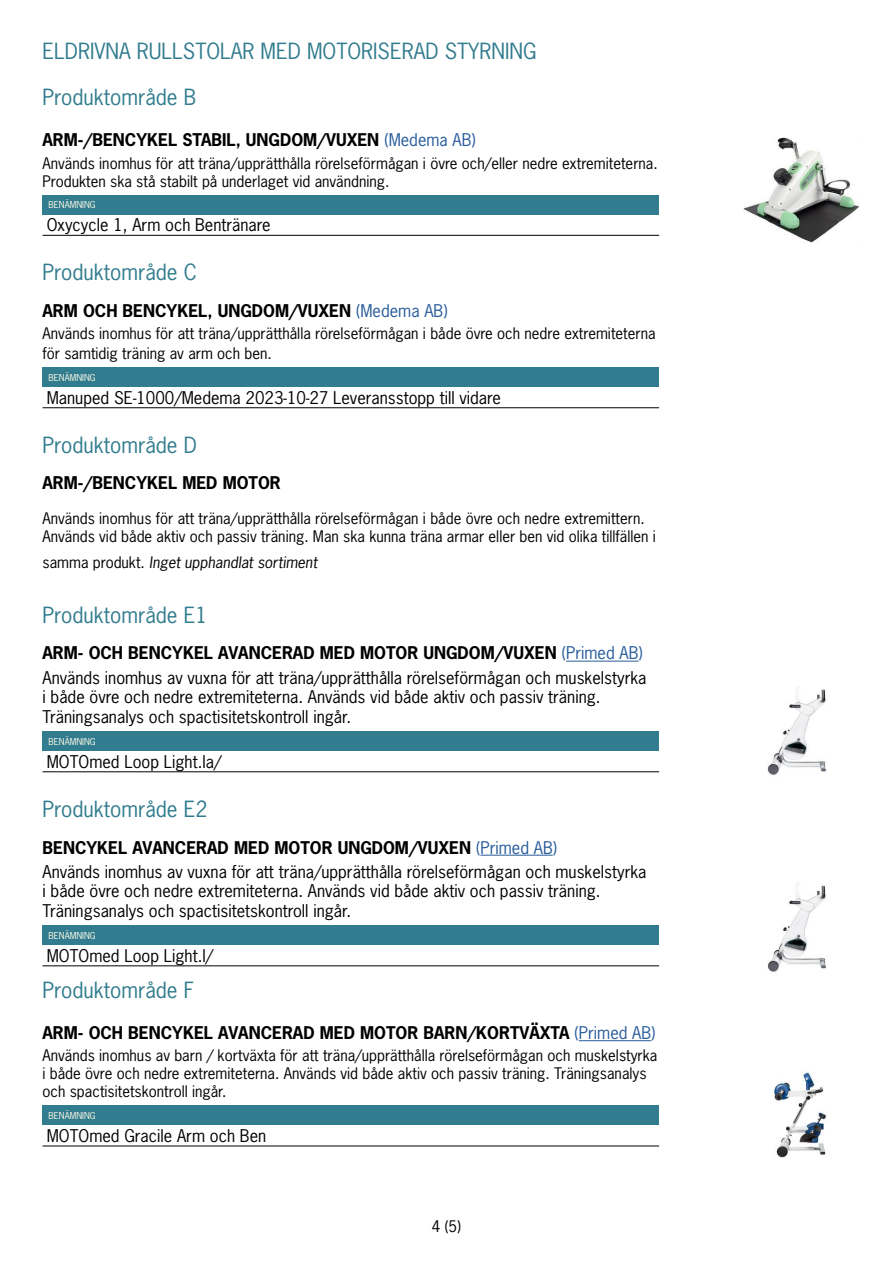
<style>
.page{position:relative;width:893px;height:1263px;background:#fff}
.page>*{position:absolute;margin:0;border:0;box-sizing:border-box;transform-origin:0 0}
.Rubrik_2{font:21px "News Gothic Std";color:#317c8e}
.Rubrik_3{font:21px "News Gothic Std";color:#317c8e}
.Brödtext_10_pkt{font:16.5px/19.8px "News Gothic Std";color:#000}
.Rubrik_3-2{font:700 16.5px "News Gothic Std";color:#000}
.Brödtext_11pkt{font:16.5px "News Gothic Std";color:#000}
.Brödtext_10_pkt-2{font:15px/18px "News Gothic Std";color:#000}
.Rubrik_3-3{font:15px/18px "News Gothic Std";color:#000}
.Rubrik_3-4{font:italic 15px "News Gothic Std";color:#000}
.Tabellhuvudrad{font:9px "News Gothic Std";color:#fefae6}
.s1{font-weight:400;color:#275b9b}
.s2{font-style:normal}
</style>
<div class="page">
<hr style="left:566px;top:661px;width:72px;height:1px;background:#275b9b">
<hr style="left:480px;top:855px;width:73px;height:1px;background:#275b9b">
<hr style="left:579px;top:1040px;width:72px;height:1px;background:#275b9b">
<div style="left:43px;top:195px;width:616px;height:19px;background:#317c8e"></div>
<hr style="left:43px;top:235px;width:616px;height:1px;background:#000">
<div style="left:43px;top:368px;width:616px;height:19px;background:#317c8e"></div>
<hr style="left:43px;top:407px;width:616px;height:1px;background:#000">
<div style="left:43px;top:732px;width:616px;height:19px;background:#317c8e"></div>
<hr style="left:43px;top:771px;width:616px;height:1px;background:#000">
<div style="left:43px;top:926px;width:616px;height:19px;background:#317c8e"></div>
<hr style="left:43px;top:965px;width:616px;height:1px;background:#000">
<div style="left:43px;top:1106px;width:616px;height:19px;background:#317c8e"></div>
<hr style="left:43px;top:1146px;width:616px;height:1px;background:#000">
<img style="left:767px;top:687px;width:60px;height:89px">
<img style="left:743px;top:137px;width:116px;height:105px">
<img style="left:771px;top:1072px;width:55px;height:86px">
<img style="left:767px;top:883px;width:60px;height:90px">
<h2 class="Rubrik_2" style="left:43px;top:37px;width:495px">ELDRIVNA RULLSTOLAR MED MOTORISERAD STYRNING</h2>
<h2 class="Rubrik_2" style="left:43px;top:84px;width:155px">Produktområde B</h2>
<h3 class="Rubrik_3-2" style="left:43px;top:129px;width:435px">ARM-/BENCYKEL STABIL, UNGDOM/VUXEN <span class="s1">(Medema AB)</span></h3>
<p class="Brödtext_10_pkt-2" style="left:43px;top:154px;width:617px">Används inomhus för att träna/upprätthålla rörelseförmågan i övre och/eller nedre extremiteterna.<br>Produkten ska stå stabilt på underlaget vid användning.</p>
<p class="Tabellhuvudrad" style="left:49px;top:199px;width:49px">BENÄMNING</p>
<p class="Brödtext_11pkt" style="left:47px;top:214px;width:225px">Oxycycle 1, Arm och Bentränare</p>
<h3 class="Rubrik_3" style="left:43px;top:259px;width:156px">Produktområde C</h3>
<h3 class="Rubrik_3-2" style="left:43px;top:300px;width:407px">ARM OCH BENCYKEL, UNGDOM/VUXEN <span class="s1">(Medema AB)</span></h3>
<p class="Brödtext_10_pkt-2" style="left:43px;top:324px;width:615px;line-height:19.8px">Används inomhus för att träna/upprätthålla rörelseförmågan i både övre och nedre extremiteterna för samtidig träning av arm och ben.</p>
<p class="Tabellhuvudrad" style="left:49px;top:371px;width:49px">BENÄMNING</p>
<p class="Brödtext_11pkt" style="left:47px;top:387px;width:456px">Manuped SE-1000/Medema 2023-10-27 Leveransstopp till vidare</p>
<h3 class="Rubrik_3" style="left:43px;top:431px;width:156px">Produktområde D</h3>
<h3 class="Rubrik_3-2" style="left:43px;top:472px;width:240px">ARM-/BENCYKEL MED MOTOR</h3>
<h3 class="Rubrik_3-3" style="left:43px;top:510px;width:615px">Används inomhus för att träna/upprätthålla rörelseförmågan i både övre och nedre extremittern.<br>Används vid både aktiv och passiv träning. Man ska kunna träna armar eller ben vid olika tillfällen i</h3>
<h3 class="Rubrik_3-4" style="left:43px;top:552px;width:276px"><span class="s2">samma produkt.</span> Inget upphandlat sortiment</h3>
<h3 class="Rubrik_3" style="left:43px;top:601px;width:167px">Produktområde E1</h3>
<h3 class="Rubrik_3-2" style="left:43px;top:642px;width:602px">ARM- OCH BENCYKEL AVANCERAD MED MOTOR UNGDOM/VUXEN <span class="s1">(Primed AB)</span></h3>
<p class="Brödtext_10_pkt" style="left:43px;top:667px;width:605px">Används inomhus av vuxna för att träna/upprätthålla rörelseförmågan och muskelstyrka i både övre och nedre extremiteterna. Används vid både aktiv och passiv träning.<br>Träningsanalys och spactisitetskontroll ingår.</p>
<p class="Tabellhuvudrad" style="left:49px;top:735px;width:49px">BENÄMNING</p>
<p class="Brödtext_11pkt" style="left:47px;top:751px;width:176px">MOTOmed Loop Light.la/</p>
<h3 class="Rubrik_3" style="left:43px;top:795px;width:167px">Produktområde E2</h3>
<h3 class="Rubrik_3-2" style="left:43px;top:836px;width:516px">BENCYKEL AVANCERAD MED MOTOR UNGDOM/VUXEN <span class="s1">(Primed AB)</span></h3>
<p class="Brödtext_10_pkt" style="left:43px;top:861px;width:605px">Används inomhus av vuxna för att träna/upprätthålla rörelseförmågan och muskelstyrka i både övre och nedre extremiteterna. Används vid både aktiv och passiv träning.<br>Träningsanalys och spactisitetskontroll ingår.</p>
<p class="Tabellhuvudrad" style="left:49px;top:929px;width:49px">BENÄMNING</p>
<p class="Brödtext_11pkt" style="left:47px;top:945px;width:168px">MOTOmed Loop Light.l/</p>
<h2 class="Rubrik_2" style="left:43px;top:976px;width:153px">Produktområde F</h2>
<h3 class="Rubrik_3-2" style="left:43px;top:1022px;width:614px">ARM- OCH BENCYKEL AVANCERAD MED MOTOR BARN/KORTVÄXTA <span class="s1">(Primed AB)</span></h3>
<p class="Brödtext_10_pkt-2" style="left:43px;top:1046px;width:616px">Används inomhus av barn / kortväxta för att träna/upprätthålla rörelseförmågan och muskelstyrka i både övre och nedre extremiteterna. Används vid både aktiv och passiv träning. Träningsanalys och spactisitetskontroll ingår.</p>
<p class="Tabellhuvudrad" style="left:49px;top:1110px;width:49px">BENÄMNING</p>
<p class="Brödtext_11pkt" style="left:47px;top:1125px;width:221px">MOTOmed Gracile Arm och Ben</p>
<p class="Brödtext_10_pkt-2" style="left:432px;top:1217px;width:31px">4 (5)</p>
</div>
